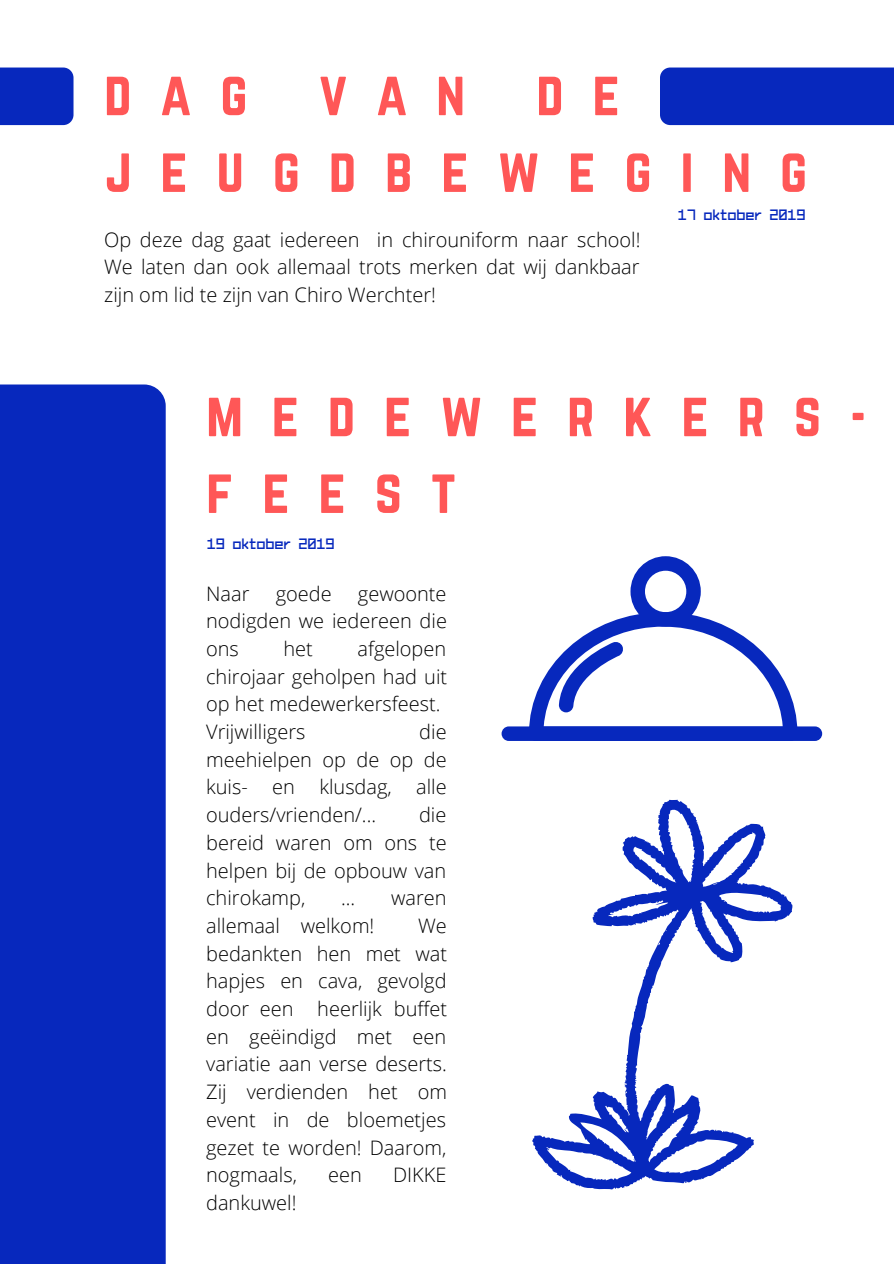
<style>
.page{position:relative;width:894px;height:1264px;background:#fff}
.page>*{position:absolute;margin:0;border:0;box-sizing:border-box;transform-origin:0 0}
.t1{font:54.9px/76.7px "Norwester";letter-spacing:.525em;color:#ff5757}
.t2{font:300 19.95px/27.8px "Open Sans";color:#000;text-align:justify}
.t3{font:18px "Bandal";color:#0728bd}
</style>
<div class="page">
<div style="left:660px;top:67px;width:233px;height:58px;background:#0728bd"></div>
<div style="left:0;top:67px;width:73px;height:58px;background:#0728bd"></div>
<div style="left:0;top:384px;width:166px;height:879px;background:#0728bd"></div>
<div style="left:782px;top:726px;width:39px;height:15px;background:#0728bd;border-radius:7px"></div>
<div style="left:501px;top:726px;width:42px;height:15px;background:#0728bd;border-radius:7px"></div>
<svg style="left:529px;top:556px;width:268px;height:185px"></svg>
<svg style="left:532px;top:799px;width:260px;height:390px"></svg>
<h1 class="t1" style="left:104px;top:58px;width:145px">DAG</h1>
<h1 class="t1" style="left:319px;top:58px;width:148px">VAN</h1>
<h1 class="t1" style="left:104px;top:58px;width:704px;text-indent:432px">D E<br>JEUGDBEWEGING</h1>
<p class="t2" style="left:104px;top:225px;width:537px">Op deze dag gaat iedereen in chirouniform naar school!<br>We laten dan ook allemaal trots merken dat wij dankbaar zijn om lid te zijn van Chiro Werchter!</p>
<p class="t3" style="left:677px;top:206px;width:129px">17 oktober 2019</p>
<h1 class="t1" style="left:206px;top:378px;width:661px">MEDEWERKERS-<br>FEEST</h1>
<p class="t3" style="left:206px;top:535px;width:129px">19 oktober 2019</p>
<p class="t2" style="left:206px;top:579px;width:45px">Naar</p>
<p class="t2" style="left:276px;top:579px;width:57px">goede</p>
<p class="t2" style="left:206px;top:579px;width:242px;text-indent:152px">gewoonte nodigden we iedereen die ons</p>
<p class="t2" style="left:206px;top:634px;width:242px;text-align:left;text-indent:151px">afgelopen chirojaar geholpen had uit op het medewerkersfeest.<br>Vrijwilligers</p>
<p class="t2" style="left:283px;top:634px;width:31px">het</p>
<p class="t2" style="left:206px;top:717px;width:242px;text-indent:213px">die meehielpen op de op de kuis- en klusdag, alle ouders/vrienden/...</p>
<p class="t2" style="left:206px;top:800px;width:242px;text-indent:213px">die bereid waren om ons te helpen bij de opbouw van chirokamp,</p>
<p class="t2" style="left:341px;top:883px;width:16px">...</p>
<p class="t2" style="left:391px;top:883px;width:57px">waren</p>
<p class="t2" style="left:206px;top:911px;width:170px">allemaal welkom!</p>
<p class="t2" style="left:206px;top:911px;width:242px;text-indent:212px">We bedankten hen met wat hapjes en cava, gevolgd door een heerlijk buffet en geëindigd met een variatie aan verse deserts.<br>Zij verdienden het om event in de bloemetjes gezet te worden! Daarom, nogmaals,</p>
<p class="t2" style="left:328px;top:1160px;width:35px">een</p>
<p class="t2" style="left:393px;top:1160px;width:55px">DIKKE</p>
<p class="t2" style="left:206px;top:1188px;width:92px">dankuwel!</p>
</div>
